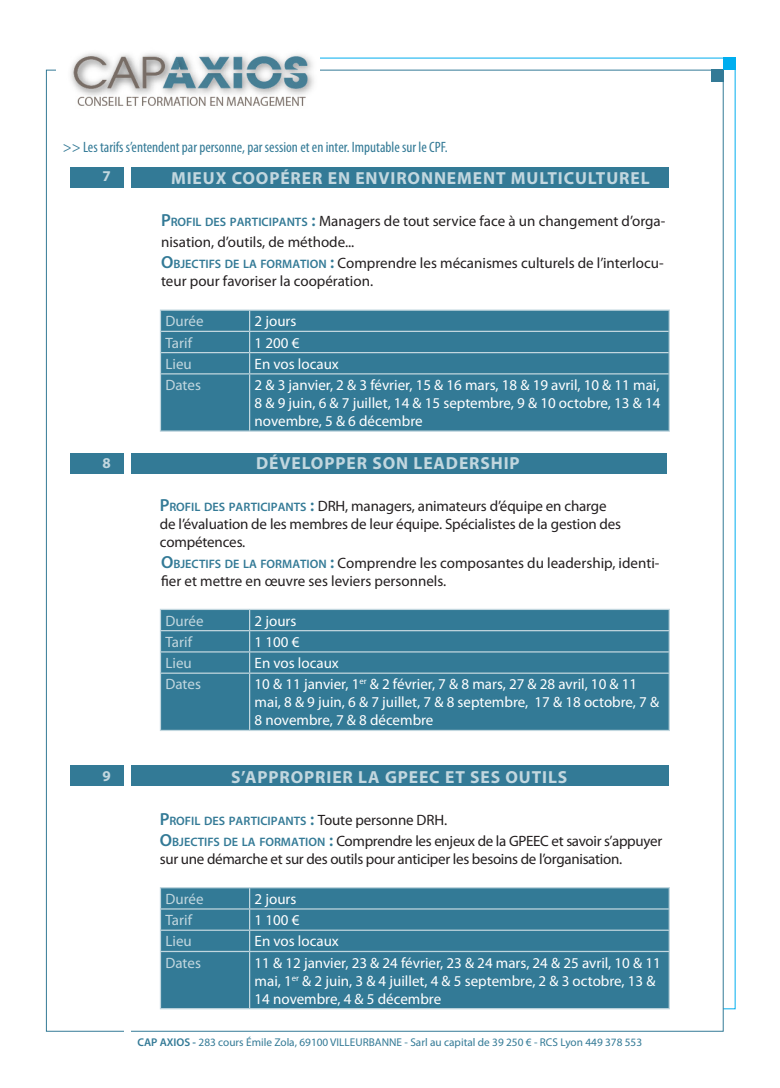
<style>
.page{position:relative;width:780px;height:1088px;background:#fff}
.page>*{position:absolute;margin:0;border:0;box-sizing:border-box;transform-origin:0 0}
.t1{font:700 17.5px "Myriad Pro";letter-spacing:.05em;color:#c2d7df}
.t2{font:15px/18px "Myriad Pro";letter-spacing:-.01em;color:#231f20}
.t3{font:15px/18px "Myriad Pro";color:#fff}
.t4{font:condensed 15px "Myriad Pro";color:#337a96}
.t5{font:15px "Myriad Pro";color:#c2d7df}
.t6{font:700 15px "Myriad Pro";color:#c2d7df}
.t7{font:600 12.25px "Myriad Pro";color:#337a96}
.t8{font:11.25px "Myriad Pro";color:#337a96}
.s1{font-size:17.5px}
.s2{font-weight:600;font-size:17.5px;color:#337a96}
.s3{font-weight:600}
</style>
<div class="page">
<div style="left:46px;top:70px;width:677px;height:961px;background:#fff;border:1px solid #337a96"></div>
<img style="left:56px;top:53px;width:263px;height:53px">
<div style="left:711px;top:70px;width:12px;height:12px;background:#337a96"></div>
<div style="left:723px;top:58px;width:12px;height:12px;background:#00aeef"></div>
<div style="left:70px;top:765px;width:599px;height:21px;background:#337a96"></div>
<div style="left:70px;top:453px;width:596px;height:20px;background:#337a96"></div>
<div style="left:70px;top:168px;width:598px;height:20px;background:#337a96"></div>
<div style="left:250px;top:311px;width:418px;height:119px;background:#337a96"></div>
<hr style="left:160px;top:309px;width:89px;height:2px;background:#c2d7df">
<hr style="left:160px;top:430px;width:89px;height:2px;background:#c2d7df">
<hr style="left:249px;top:309px;width:421px;height:2px;background:#c2d7df">
<hr style="left:668px;top:311px;width:2px;height:20px;background:#c2d7df">
<hr style="left:668px;top:331px;width:2px;height:22px;background:#c2d7df">
<hr style="left:668px;top:353px;width:2px;height:21px;background:#c2d7df">
<hr style="left:668px;top:374px;width:2px;height:56px;background:#c2d7df">
<hr style="left:249px;top:430px;width:421px;height:2px;background:#c2d7df">
<hr style="left:249px;top:331px;width:419px;height:1px;background:#c2d7df">
<hr style="left:249px;top:352px;width:419px;height:1px;background:#c2d7df">
<svg style="left:160px;top:310px;width:90px;height:121px;background:#3b7f9a"></svg>
<hr style="left:249px;top:373px;width:419px;height:1px;background:#c2d7df">
<hr style="left:249px;top:374px;width:1px;height:56px;background:#c2d7df">
<div style="left:250px;top:610px;width:418px;height:120px;background:#337a96"></div>
<hr style="left:249px;top:609px;width:421px;height:1px;background:#c2d7df">
<hr style="left:668px;top:610px;width:2px;height:20px;background:#c2d7df">
<hr style="left:249px;top:630px;width:421px;height:1px;background:#c2d7df">
<hr style="left:668px;top:631px;width:2px;height:20px;background:#c2d7df">
<hr style="left:249px;top:651px;width:421px;height:1px;background:#c2d7df">
<svg style="left:160px;top:609px;width:90px;height:121px;background:#397e99"></svg>
<hr style="left:668px;top:652px;width:2px;height:20px;background:#c2d7df">
<hr style="left:160px;top:672px;width:89px;height:2px;background:#c2d7df">
<hr style="left:160px;top:674px;width:1px;height:56px;background:#c2d7df">
<hr style="left:249px;top:672px;width:421px;height:2px;background:#c2d7df">
<hr style="left:249px;top:674px;width:1px;height:56px;background:#c2d7df">
<hr style="left:668px;top:674px;width:2px;height:56px;background:#c2d7df">
<hr style="left:160px;top:730px;width:89px;height:1px;background:#c2d7df">
<hr style="left:249px;top:730px;width:421px;height:1px;background:#c2d7df">
<div style="left:250px;top:888px;width:418px;height:120px;background:#337a96"></div>
<hr style="left:160px;top:887px;width:89px;height:1px;background:#c2d7df">
<hr style="left:249px;top:887px;width:421px;height:1px;background:#c2d7df">
<hr style="left:668px;top:888px;width:2px;height:20px;background:#c2d7df">
<hr style="left:249px;top:908px;width:421px;height:1px;background:#c2d7df">
<hr style="left:668px;top:909px;width:2px;height:20px;background:#c2d7df">
<hr style="left:249px;top:929px;width:421px;height:2px;background:#c2d7df">
<svg style="left:160px;top:888px;width:90px;height:120px;background:#387d98"></svg>
<hr style="left:668px;top:931px;width:2px;height:20px;background:#c2d7df">
<hr style="left:160px;top:951px;width:89px;height:1px;background:#c2d7df">
<hr style="left:160px;top:952px;width:1px;height:56px;background:#c2d7df">
<hr style="left:249px;top:951px;width:421px;height:1px;background:#c2d7df">
<hr style="left:249px;top:952px;width:1px;height:56px;background:#c2d7df">
<hr style="left:668px;top:952px;width:2px;height:56px;background:#c2d7df">
<hr style="left:160px;top:1008px;width:89px;height:1px;background:#c2d7df">
<hr style="left:249px;top:1008px;width:421px;height:1px;background:#c2d7df">
<div style="left:124px;top:162px;width:6px;height:884px;background:#fff"></div>
<p class="t4" style="left:63px;top:138px;width:386px">&gt;&gt; Les tarifs s’entendent par personne, par session et en inter. Imputable sur le CPF.</p>
<p class="t6" style="left:102px;top:166px;width:10px">7</p>
<p class="t6" style="left:102px;top:453px;width:10px">8</p>
<p class="t6" style="left:102px;top:766px;width:10px">9</p>
<p class="t1" style="left:171px;top:167px;width:480px">MIEUX COOPÉRER EN ENVIRONNEMENT MULTICULTUREL</p>
<p class="t7" style="left:161px;top:215px;width:17px"><span class="s1">P</span>ROFI</p>
<p class="t7" style="left:195px;top:215px;width:49px">L DES PARTI</p>
<p class="t7" style="left:261px;top:215px;width:26px">CIPANTS</p>
<p class="t2" style="left:161px;top:211px;width:506px;line-height:21px;text-indent:150px"><span class="s2">:</span> Managers de tout service face à un changement d’orga&shy;nisation, d’outils, de méthode...</p>
<p class="t7" style="left:161px;top:257px;width:45px"><span class="s1">O</span>BJECTIFS</p>
<p class="t7" style="left:225px;top:257px;width:44px">DE LA FORMATION</p>
<p class="t2" style="left:161px;top:254px;width:504px;text-indent:169px"><span class="s2">:</span> Comprendre les mécanismes culturels de l’interlocu&shy;teur pour favoriser la coopération.</p>
<p class="t5" style="left:165px;top:312px;width:40px">Durée</p>
<p class="t3" style="left:254px;top:312px;width:43px">2 jours</p>
<p class="t5" style="left:165px;top:333px;width:28px">Tarif</p>
<p class="t3" style="left:254px;top:333px;width:46px">1 200 €</p>
<p class="t5" style="left:165px;top:355px;width:28px">Lieu</p>
<p class="t3" style="left:254px;top:355px;width:86px">En vos locaux</p>
<p class="t5" style="left:165px;top:376px;width:37px">Dates</p>
<p class="t3" style="left:254px;top:376px;width:407px;text-align:justify">2 &amp; 3 janvier, 2 &amp; 3 février, 15 &amp; 16 mars, 18 &amp; 19 avril, 10 &amp; 11 mai, 8 &amp; 9 juin, 6 &amp; 7 juillet, 14 &amp; 15 septembre, 9 &amp; 10 octobre, 13 &amp; 14 novembre, 5 &amp; 6 décembre</p>
<p class="t1" style="left:256px;top:451px;width:265px">DÉVELOPPER SON LEADERSHIP</p>
<p class="t7" style="left:160px;top:499px;width:17px"><span class="s1">P</span>ROFI</p>
<p class="t7" style="left:194px;top:499px;width:49px">L DES PARTI</p>
<p class="t7" style="left:260px;top:499px;width:26px">CIPANTS</p>
<p class="t2" style="left:160px;top:496px;width:463px;text-indent:150px"><span class="s2">:</span> DRH, managers, animateurs d’équipe en charge de l’évaluation de les membres de leur équipe. Spécialistes de la gestion des compétences.</p>
<p class="t7" style="left:161px;top:556px;width:45px"><span class="s1">O</span>BJECTIFS</p>
<p class="t7" style="left:225px;top:556px;width:44px">DE LA FORMATION</p>
<p class="t2" style="left:161px;top:553px;width:500px;text-indent:169px"><span class="s2">:</span> Comprendre les composantes du leadership, identi&shy;fier et mettre en œuvre ses leviers personnels.</p>
<p class="t5" style="left:165px;top:611px;width:40px">Durée</p>
<p class="t3" style="left:254px;top:611px;width:43px">2 jours</p>
<p class="t5" style="left:165px;top:633px;width:28px">Tarif</p>
<p class="t3" style="left:254px;top:633px;width:46px">1 100 €</p>
<p class="t5" style="left:165px;top:654px;width:28px">Lieu</p>
<p class="t3" style="left:254px;top:654px;width:86px">En vos locaux</p>
<p class="t5" style="left:165px;top:675px;width:37px">Dates</p>
<p class="t3" style="left:254px;top:675px;width:406px">10 &amp; 11 janvier, 1<sup>er</sup> &amp; 2 février, 7 &amp; 8 mars, 27 &amp; 28 avril, 10 &amp; 11 mai, 8 &amp; 9 juin, 6 &amp; 7 juillet, 7 &amp; 8 septembre, 17 &amp; 18 octobre, 7 &amp;<br>8 novembre, 7 &amp; 8 décembre</p>
<p class="t1" style="left:231px;top:766px;width:338px">S’APPROPRIER LA GPEEC ET SES OUTILS</p>
<p class="t7" style="left:160px;top:813px;width:17px"><span class="s1">P</span>ROFI</p>
<p class="t7" style="left:194px;top:813px;width:49px">L DES PARTI</p>
<p class="t7" style="left:260px;top:813px;width:26px">CIPANTS</p>
<p class="t2" style="left:310px;top:811px;width:138px"><span class="s2">:</span> Toute personne DRH.</p>
<p class="t7" style="left:160px;top:834px;width:45px"><span class="s1">O</span>BJECTIFS</p>
<p class="t7" style="left:223px;top:834px;width:44px">DE LA FORMATION</p>
<p class="t2" style="left:160px;top:832px;width:504px;text-indent:169px"><span class="s2">:</span> Comprendre les enjeux de la GPEEC et savoir s’appuyer sur une démarche et sur des outils pour anticiper les besoins de l’organisation.</p>
<p class="t5" style="left:165px;top:890px;width:40px">Durée</p>
<p class="t3" style="left:254px;top:890px;width:43px">2 jours</p>
<p class="t5" style="left:165px;top:911px;width:28px">Tarif</p>
<p class="t3" style="left:254px;top:911px;width:46px">1 100 €</p>
<p class="t5" style="left:165px;top:932px;width:28px">Lieu</p>
<p class="t3" style="left:254px;top:932px;width:86px">En vos locaux</p>
<p class="t5" style="left:165px;top:953px;width:37px">Dates</p>
<p class="t3" style="left:254px;top:953px;width:407px">11 &amp; 12 janvier, 23 &amp; 24 février, 23 &amp; 24 mars, 24 &amp; 25 avril, 10 &amp; 11 mai, 1<sup>er</sup> &amp; 2 juin, 3 &amp; 4 juillet, 4 &amp; 5 septembre, 2 &amp; 3 octobre, 13 &amp;<br>14 novembre, 4 &amp; 5 décembre</p>
<p class="t8" style="left:137px;top:1035px;width:506px"><span class="s3">CAP AXIOS -</span> 283 cours Émile Zola, 69100 VILLEURBANNE - Sarl au capital de 39 250 € - RCS Lyon 449 378 553</p>
</div>
